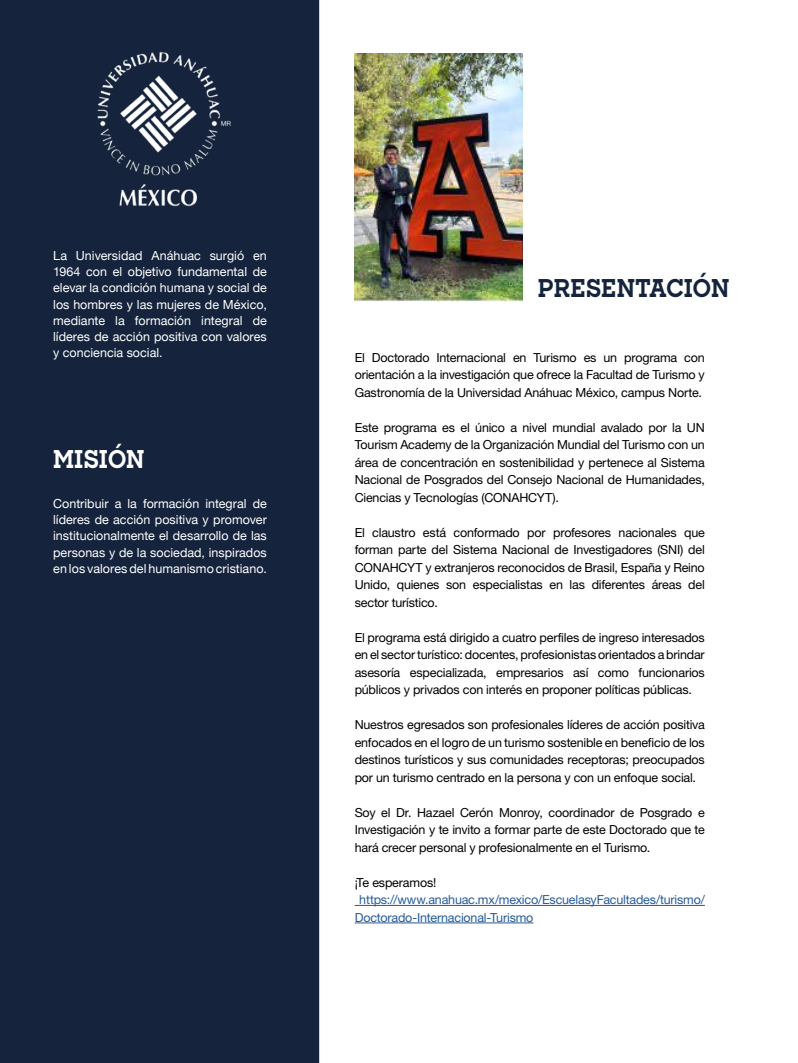
<style>
.page{position:relative;width:798px;height:1063px;background:#fff}
.page>*{position:absolute;margin:0;border:0;box-sizing:border-box;transform-origin:0 0}
.t1{font:700 25px "Sharp Slab";letter-spacing:-.01em;color:#15243c;scale:.9 1}
.t2{font:700 25px "Sharp Slab";letter-spacing:-.005em;color:#fff;scale:.9 1}
.t3{font:12.5px/17.5px "Helvetica Neue";letter-spacing:-.015em;color:#000;text-align:justify}
.t4{font:12.5px/16.2px "Helvetica Neue";color:#fff;text-align:justify}
.t5{font:12.5px/17.5px "Helvetica Neue";letter-spacing:-.015em;color:#275b9b}
</style>
<div class="page">
<div style="left:0;top:0;width:319px;height:1063px;background:#15243c"></div>
<img style="left:354px;top:54px;width:168px;height:248px">
<hr style="left:354px;top:905px;width:350px;height:1px;background:#275b9b">
<hr style="left:354px;top:923px;width:179px;height:1px;background:#275b9b">
<img style="left:93px;top:47px;width:140px;height:163px">
<p class="t4" style="left:53px;top:248px;width:215px">La Universidad Anáhuac surgió en 1964 con el objetivo fundamental de elevar la condición humana y social de los hombres y las mujeres de México, mediante la formación integral de líderes de acción positiva con valores y conciencia social.</p>
<h1 class="t2" style="left:53px;top:441px;width:103px">MISIÓN</h1>
<p class="t4" style="left:53px;top:496px;width:215px">Contribuir a la formación integral de líderes de acción positiva y promover institucionalmente el desarrollo de las personas y de la sociedad, inspirados en los valores del humanismo cristiano.</p>
<h1 class="t1" style="left:537px;top:270px;width:214px">PRESENTACIÓN</h1>
<p class="t3" style="left:354px;top:348px;width:351px">El Doctorado Internacional en Turismo es un programa con orientación a la investigación que ofrece la Facultad de Turismo y Gastronomía de la Universidad Anáhuac México, campus Norte.</p>
<p class="t3" style="left:354px;top:418px;width:351px">Este programa es el único a nivel mundial avalado por la UN Tourism Academy de la Organización Mundial del Turismo con un área de concentración en sostenibilidad y pertenece al Sistema Nacional de Posgrados del Consejo Nacional de Humanidades, Ciencias y Tecnologías (CONAHCYT).</p>
<p class="t3" style="left:354px;top:523px;width:351px">El claustro está conformado por profesores nacionales que forman parte del Sistema Nacional de Investigadores (SNI) del CONAHCYT y extranjeros reconocidos de Brasil, España y Reino Unido, quienes son especialistas en las diferentes áreas del sector turístico.</p>
<p class="t3" style="left:354px;top:628px;width:351px">El programa está dirigido a cuatro perfiles de ingreso interesados en el sector turístico: docentes, profesionistas orientados a brindar asesoría especializada, empresarios así como funcionarios públicos y privados con interés en proponer políticas públicas.</p>
<p class="t3" style="left:354px;top:716px;width:351px">Nuestros egresados son profesionales líderes de acción positiva enfocados en el logro de un turismo sostenible en beneficio de los destinos turísticos y sus comunidades receptoras; preocupados por un turismo centrado en la persona y con un enfoque social.</p>
<p class="t3" style="left:354px;top:803px;width:351px">Soy el Dr. Hazael Cerón Monroy, coordinador de Posgrado e Investigación y te invito a formar parte de este Doctorado que te hará crecer personal y profesionalmente en el Turismo.</p>
<p class="t3" style="left:354px;top:873px;width:83px">¡Te esperamos!</p>
<p class="t5" style="left:354px;top:891px;width:351px;text-indent:5px">https://www.anahuac.mx/mexico/EscuelasyFacultades/turismo/<br>Doctorado-Internacional-Turismo</p>
</div>
